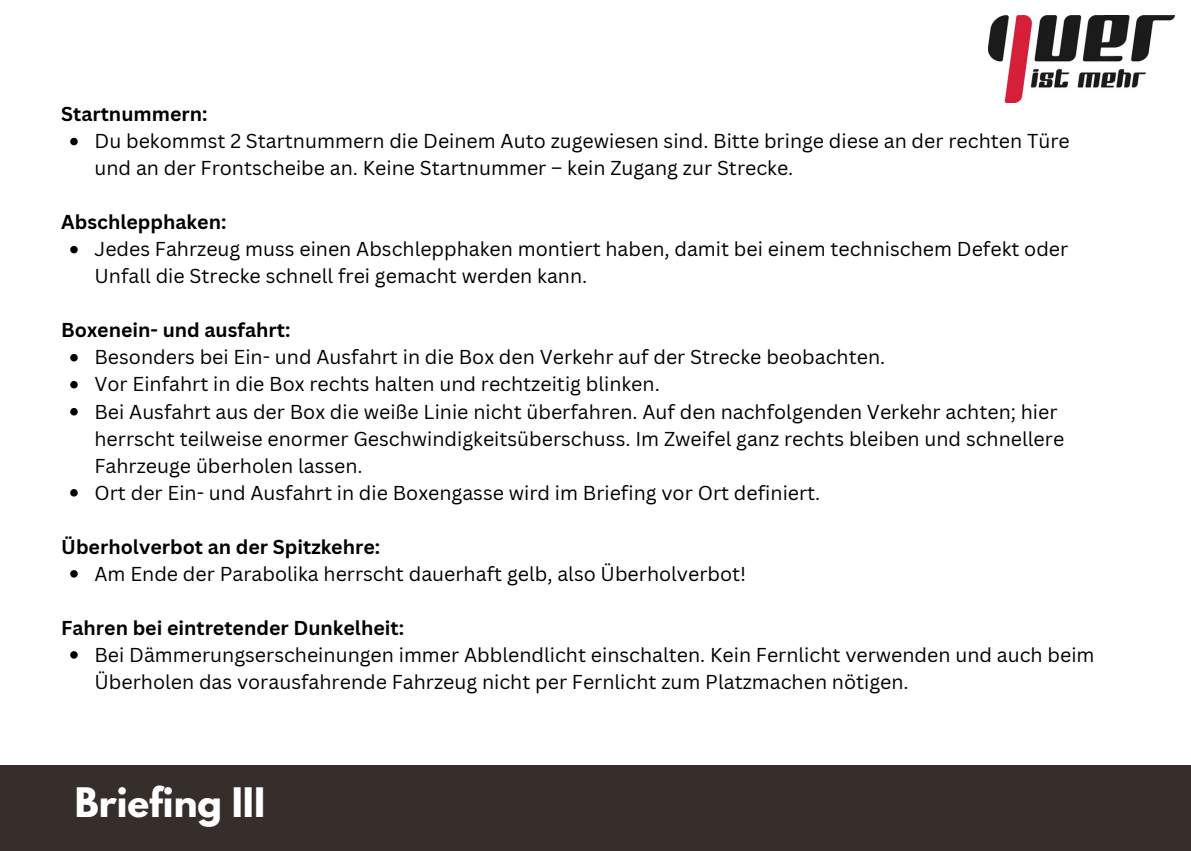
<style>
.page{position:relative;width:1191px;height:851px;background:#fff}
.page>*{position:absolute;margin:0;border:0;box-sizing:border-box;transform-origin:0 0}
.t1{font:700 36px "League Spartan";color:#fff}
.t2{font:19.6px/27px "Canva Sans";color:#000}
.t3{font:700 19.6px "Canva Sans";color:#000}
</style>
<div class="page">
<div style="left:0;top:765px;width:1191px;height:85px;background:#362e2a"></div>
<img style="left:989px;top:15px;width:186px;height:87px">
<svg style="left:70px;top:138px;width:8px;height:7px"></svg>
<svg style="left:70px;top:246px;width:8px;height:7px"></svg>
<svg style="left:70px;top:354px;width:8px;height:7px"></svg>
<svg style="left:70px;top:381px;width:8px;height:7px"></svg>
<svg style="left:70px;top:408px;width:8px;height:7px"></svg>
<svg style="left:70px;top:489px;width:8px;height:7px"></svg>
<svg style="left:70px;top:570px;width:8px;height:7px"></svg>
<svg style="left:70px;top:651px;width:8px;height:7px"></svg>
<p class="t3" style="left:61px;top:100px;width:148px">Startnummern:</p>
<h2 class="t2" style="left:95px;top:127px;width:977px">Du bekommst 2 Startnummern die Deinem Auto zugewiesen sind. Bitte bringe diese an der rechten Türe und an der Frontscheibe an. Keine Startnummer – kein Zugang zur Strecke.</h2>
<p class="t3" style="left:61px;top:208px;width:167px">Abschlepphaken:</p>
<h2 class="t2" style="left:95px;top:235px;width:975px">Jedes Fahrzeug muss einen Abschlepphaken montiert haben, damit bei einem technischem Defekt oder<br>Unfall die Strecke schnell frei gemacht werden kann.</h2>
<p class="t3" style="left:61px;top:316px;width:231px">Boxenein- und ausfahrt:</p>
<p class="t2" style="left:95px;top:343px;width:792px">Besonders bei Ein- und Ausfahrt in die Box den Verkehr auf der Strecke beobachten.</p>
<p class="t2" style="left:95px;top:370px;width:567px">Vor Einfahrt in die Box rechts halten und rechtzeitig blinken.</p>
<p class="t2" style="left:95px;top:397px;width:971px">Bei Ausfahrt aus der Box die weiße Linie nicht überfahren. Auf den nachfolgenden Verkehr achten; hier herrscht teilweise enormer Geschwindigkeitsüberschuss. Im Zweifel ganz rechts bleiben und schnellere<br>Fahrzeuge überholen lassen.</p>
<h2 class="t2" style="left:95px;top:478px;width:727px">Ort der Ein- und Ausfahrt in die Boxengasse wird im Briefing vor Ort definiert.</h2>
<p class="t3" style="left:61px;top:532px;width:321px">Überholverbot an der Spitzkehre:</p>
<h2 class="t2" style="left:95px;top:559px;width:653px">Am Ende der Parabolika herrscht dauerhaft gelb, also Überholverbot!</h2>
<p class="t3" style="left:61px;top:613px;width:344px">Fahren bei eintretender Dunkelheit:</p>
<h1 class="t2" style="left:95px;top:640px;width:1002px">Bei Dämmerungserscheinungen immer Abblendlicht einschalten. Kein Fernlicht verwenden und auch beim<br>Überholen das vorausfahrende Fahrzeug nicht per Fernlicht zum Platzmachen nötigen.</h1>
<p class="t1" style="left:75px;top:784px;width:192px">Briefing III</p>
</div>
